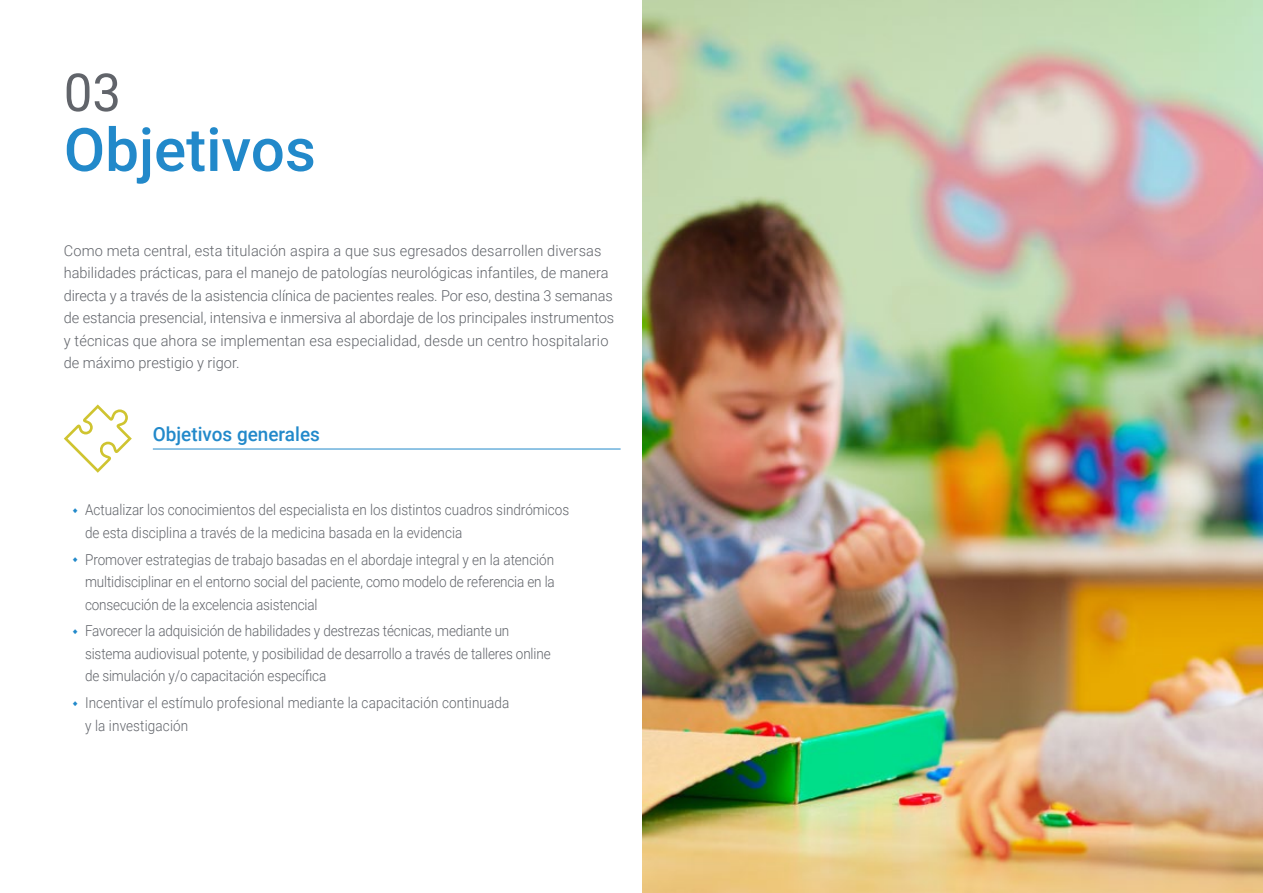
<style>
.page{position:relative;width:1263px;height:893px;background:#fff}
.page>*{position:absolute;margin:0;border:0;box-sizing:border-box;transform-origin:0 0}
.t1{font:500 60px "Roboto";color:#2289ca}
.t2{font:52.5px "Roboto";color:#61646a}
.t3{font:500 19.5px "Roboto";color:#2289ca}
.t4{font:300 15px/22.5px "Roboto";color:#61646a;scale:.9 1}
.t5{font:300 15px/22.5px "Roboto";color:#61646a}
</style>
<div class="page">
<img style="left:642px;top:0;width:621px;height:893px">
<hr style="left:153px;top:449px;width:468px;height:1px;background:#2289ca">
<svg style="left:64px;top:404px;width:68px;height:69px"></svg>
<h2 class="t2" style="left:64px;top:56px;width:59px">03</h2>
<h1 class="t1" style="left:64px;top:108px;width:254px">Objetivos</h1>
<p class="t5" style="left:64px;top:239px;width:552px">Como meta central, esta titulación aspira a que sus egresados desarrollen diversas habilidades prácticas, para el manejo de patologías neurológicas infantiles, de manera directa y a través de la asistencia clínica de pacientes reales. Por eso, destina 3 semanas de estancia presencial, intensiva e inmersiva al abordaje de los principales instrumentos y técnicas que ahora se implementan esa especialidad, desde un centro hospitalario de máximo prestigio y rigor.</p>
<h3 class="t3" style="left:153px;top:420px;width:169px">Objetivos generales</h3>
<p class="t4" style="left:85px;top:498px;width:539px">Actualizar los conocimientos del especialista en los distintos cuadros sindrómicos de esta disciplina a través de la medicina basada en la evidencia</p>
<p class="t4" style="left:85px;top:548px;width:523px;text-align:justify">Promover estrategias de trabajo basadas en el abordaje integral y en la atención multidisciplinar en el entorno social del paciente, como modelo de referencia en la consecución de la excelencia asistencial</p>
<p class="t4" style="left:85px;top:619px;width:519px">Favorecer la adquisición de habilidades y destrezas técnicas, mediante un sistema audiovisual potente, y posibilidad de desarrollo a través de talleres online de simulación y/o capacitación específica</p>
<p class="t4" style="left:85px;top:691px;width:473px">Incentivar el estímulo profesional mediante la capacitación continuada y la investigación</p>
</div>
